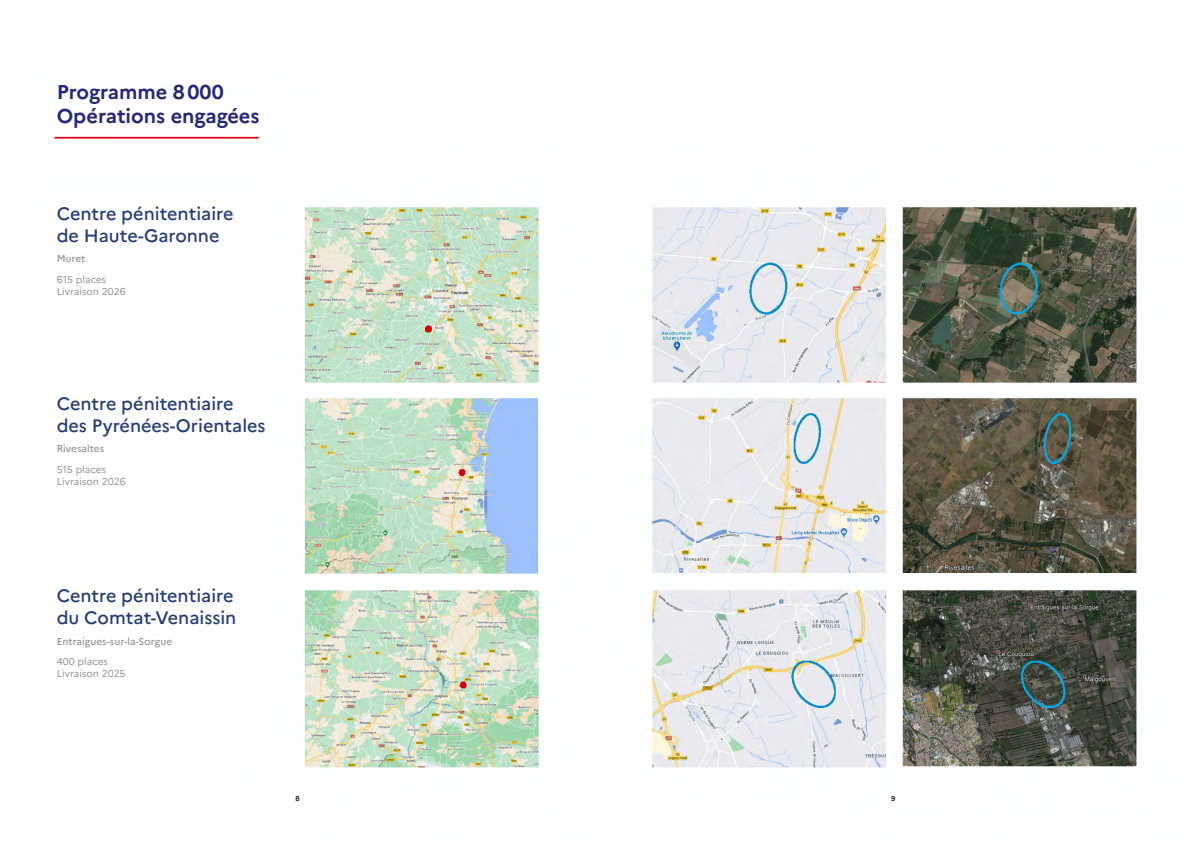
<style>
.page{position:relative;width:1191px;height:842px;background:#fff}
.page>*{position:absolute;margin:0;border:0;box-sizing:border-box;transform-origin:0 0}
.t1{font:700 20px/24px "Marianne";color:#23287e}
.t2{font:500 18px "Marianne";color:#233b7d}
.t3{font:10px/12px "Marianne";color:#939598}
.t4{font:500 10px "Marianne";color:#939598}
.t5{font:700 7px "Marianne";color:#231f20}
</style>
<div class="page">
<img style="left:52px;top:136px;width:1086px;height:633px">
<p class="t1" style="left:57px;top:80px;width:204px">Programme 8000<br>Opérations engagées</p>
<p class="t2" style="left:57px;top:203px;width:178px">Centre pénitentiaire</p>
<p class="t2" style="left:57px;top:224px;width:164px">de Haute-Garonne</p>
<p class="t4" style="left:57px;top:253px;width:30px">Muret</p>
<p class="t3" style="left:57px;top:273px;width:51px">615 places</p>
<p class="t3" style="left:57px;top:285px;width:70px">Livraison 2026</p>
<p class="t2" style="left:57px;top:393px;width:178px">Centre pénitentiaire</p>
<p class="t2" style="left:57px;top:414px;width:210px">des Pyrénées-Orientales</p>
<p class="t4" style="left:57px;top:443px;width:49px">Rivesaltes</p>
<p class="t3" style="left:57px;top:463px;width:70px">515 places<br>Livraison 2026</p>
<p class="t2" style="left:57px;top:585px;width:178px">Centre pénitentiaire</p>
<p class="t2" style="left:57px;top:607px;width:181px">du Comtat-Venaissin</p>
<p class="t4" style="left:57px;top:635px;width:117px">Entraigues-sur-la-Sorgue</p>
<p class="t3" style="left:57px;top:655px;width:70px">400 places<br>Livraison 2025</p>
<p class="t5" style="left:296px;top:794px;width:6px">8</p>
<p class="t5" style="left:891px;top:794px;width:6px">9</p>
</div>
